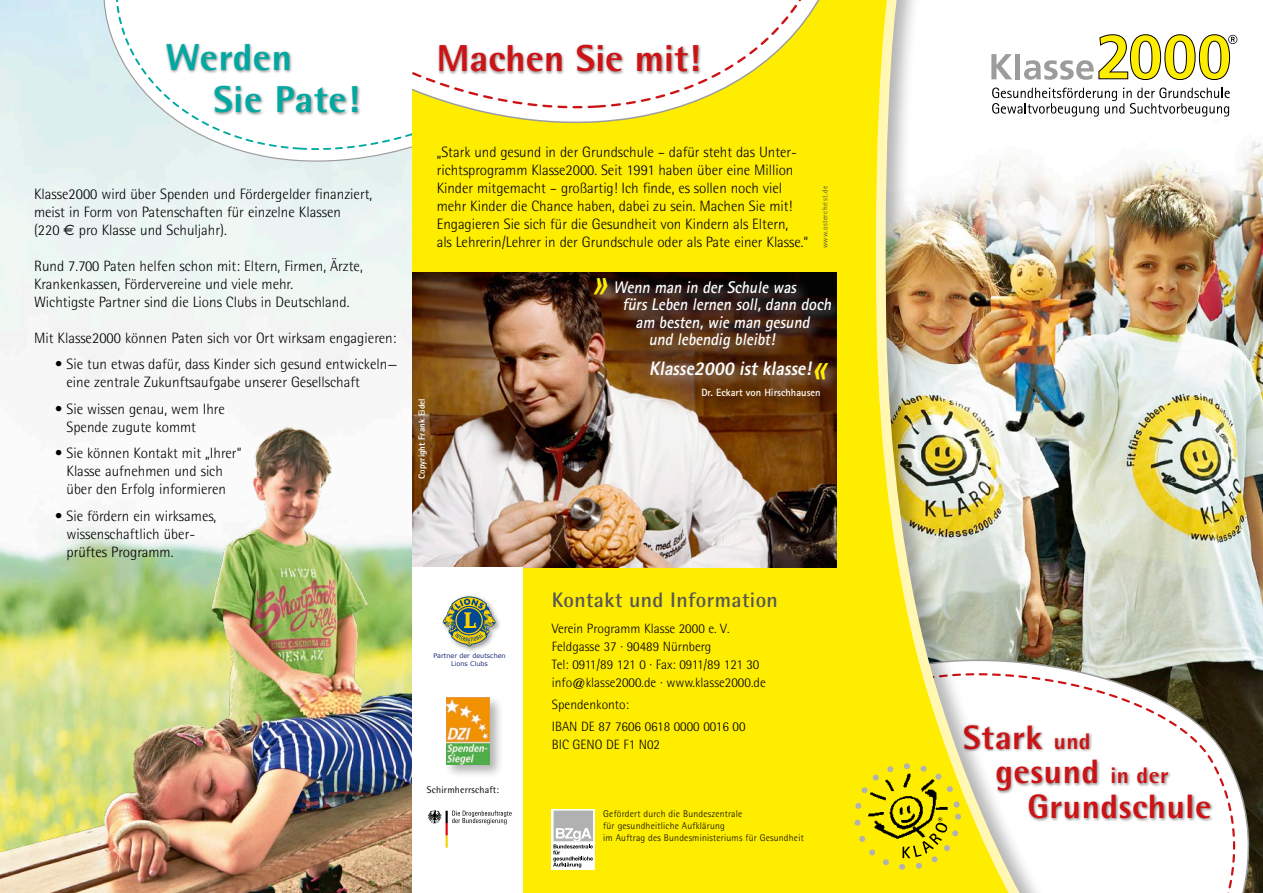
<style>
.page{position:relative;width:1263px;height:893px;background:#fff}
.page>*{position:absolute;margin:0;border:0;box-sizing:border-box;transform-origin:0 0}
.t1{font:italic 43.8px "Rotis Semi Sans";color:#ffed00}
.t2{font:800 37.5px/42px "Rotis Semi Sans";letter-spacing:.02em;color:#00a8a2}
.t3{font:800 37.5px "Rotis Semi Sans";letter-spacing:.005em;color:#cc1315}
.t4{font:800 33.9px "Rotis Semi Sans";letter-spacing:.02em;color:#cc1315}
.t5{font:700 21px "Rotis Semi Sans";letter-spacing:.02em;color:#565655}
.t6{font:italic 800 19.5px "Rotis Sans Serif";color:#fff;scale:.92 1}
.t7{font:italic 700 16.95px "Rotis Sans Serif";color:#fff;scale:.92 1}
.t8{font:300 15px/18px "Rotis Semi Sans";color:#000}
.t9{font:300 13.5px/18px "Rotis Semi Sans";color:#000}
.t10{font:700 10.5px "Rotis Sans Serif";color:#fff}
.t11{font:300 9.75px/12px "Rotis Semi Sans";letter-spacing:.02em;color:#000}
.t12{font:9.75px "Rotis Semi Sans";letter-spacing:.02em;color:#000}
.t13{font:800 9px "Rotis Sans Serif";color:#fff}
.t14{font:7.5px "Rotis Sans Serif";letter-spacing:.05em;color:#565655}
.t15{font:6.45px/8.7px "Verdana";color:#253382;text-align:center}
.s1{font-family:"Euro Sans";font-weight:400}
.s2{font-size:22.5px}
</style>
<div class="page">
<img style="left:1055px;top:38px;width:208px;height:619px">
<svg style="left:1055px;top:657px;width:208px;height:236px;background:#6f6e5f"></svg>
<svg style="left:1235px;top:673px;width:20px;height:220px"></svg>
<svg style="left:1055px;top:673px;width:180px;height:220px"></svg>
<div style="left:962px;top:723px;width:252px;height:99px;background:#000;opacity:.5"></div>
<svg style="left:102px;top:0;width:310px;height:164px;fill:#e3efef"></svg>
<svg style="left:116px;top:0;width:296px;height:150px"></svg>
<div style="left:412px;top:0;width:426px;height:893px;background:#ffed00"></div>
<svg style="left:1055px;top:34px;width:182px;height:46px"></svg>
<svg style="left:1055px;top:88px;width:175px;height:29px"></svg>
<img style="left:412px;top:273px;width:422px;height:294px">
<div style="left:590px;top:274px;width:254px;height:119px;background:#b1b1b2;opacity:.75"></div>
<div style="left:164px;top:42px;width:197px;height:74px;background:#000;opacity:.5"></div>
<svg style="left:465px;top:108px;width:213px;height:16px;fill:#fff"></svg>
<svg style="left:412px;top:0;width:408px;height:108px"></svg>
<div style="left:437px;top:43px;width:265px;height:32px;background:#000;opacity:.5"></div>
<img style="left:0;top:416px;width:412px;height:477px">
<div style="left:412px;top:567px;width:111px;height:326px;background:#fff"></div>
<div style="left:444px;top:695px;width:60px;height:83px;background:#000;opacity:.3"></div>
<img style="left:447px;top:697px;width:43px;height:67px">
<div style="left:440px;top:594px;width:62px;height:59px;background:#000;opacity:.4"></div>
<svg style="left:443px;top:596px;width:52px;height:50px"></svg>
<svg style="left:427px;top:810px;width:85px;height:38px"></svg>
<div style="left:835px;top:0;width:220px;height:893px;background:#000;opacity:.3"></div>
<img style="left:834px;top:0;width:199px;height:893px">
<div style="left:838px;top:0;width:24px;height:893px;background:#ffed00"></div>
<img style="left:868px;top:773px;width:80px;height:73px">
<div style="left:854px;top:763px;width:107px;height:107px;border:6px dashed #b1b1b2;border-radius:50%"></div>
<svg style="left:890px;top:797px;width:58px;height:61px;background:#c4b601"></svg>
<svg style="left:552px;top:809px;width:43px;height:60px"></svg>
<div style="left:554px;top:811px;width:39px;height:30px;background:#b1b1b2"></div>
<svg style="left:553px;top:828px;width:40px;height:39px"></svg>
<h2 class="t2" style="left:213px;top:36px;width:147px;text-indent:-48px">Werden<br>Sie Pate!</h2>
<h2 class="t3" style="left:437px;top:35px;width:265px">Machen Sie mit!</h2>
<p class="t8" style="left:34px;top:184px;width:340px">Klasse2000 wird über Spenden und Fördergelder finanziert, meist in Form von Patenschaften für einzelne Klassen<br>(220 <span class="s1">€</span> pro Klasse und Schuljahr).</p>
<p class="t8" style="left:34px;top:256px;width:330px">Rund 7.700 Paten helfen schon mit: Eltern, Firmen, Ärzte,<br>Krankenkassen, Fördervereine und viele mehr.<br>Wichtigste Partner sind die Lions Clubs in Deutschland.</p>
<p class="t8" style="left:34px;top:328px;width:364px">Mit Klasse2000 können Paten sich vor Ort wirksam engagieren:</p>
<p class="t8" style="left:66px;top:355px;width:332px;text-indent:-11px">• Sie tun etwas dafür, dass Kinder sich gesund entwickeln— eine zentrale Zukunftsaufgabe unserer Gesellschaft</p>
<p class="t8" style="left:66px;top:400px;width:160px;text-indent:-11px">• Sie wissen genau, wem Ihre<br>Spende zugute kommt</p>
<p class="t8" style="left:55px;top:444px;width:188px;text-align:center">• Sie können Kontakt mit „Ihrer“<br>Klasse aufnehmen und sich<br>über den Erfolg informieren</p>
<p class="t8" style="left:66px;top:507px;width:151px;text-indent:-11px">• Sie fördern ein wirksames, wissenschaftlich über&shy;prüftes Programm.</p>
<p class="t8" style="left:437px;top:143px;width:373px">„Stark und gesund in der Grundschule – dafür steht das Unter&shy;richtsprogramm Klasse2000. Seit 1991 haben über eine Million Kinder mitgemacht – großartig! Ich finde, es sollen noch viel mehr Kinder die Chance haben, dabei zu sein. Machen Sie mit!<br>Engagieren Sie sich für die Gesundheit von Kindern als Eltern,<br>als Lehrerin/Lehrer in der Grundschule oder als Pate einer Klasse.“</p>
<h1 class="t1" style="left:592px;top:256px;width:17px">»</h1>
<p class="t7" style="left:614px;top:277px;width:204px">Wenn man in der Schule was</p>
<p class="t7" style="left:622px;top:294px;width:232px">fürs Leben lernen soll, dann doch</p>
<p class="t7" style="left:635px;top:311px;width:194px">am besten, wie man gesund</p>
<p class="t7" style="left:649px;top:328px;width:142px">und lebendig bleibt!</p>
<h3 class="t6" style="left:649px;top:356px;width:182px">Klasse2000 ist klasse!</h3>
<h1 class="t1" style="left:811px;top:341px;width:17px">«</h1>
<p class="t14" style="left:820px;top:248px;width:64px;rotate:-90deg">www.osterchrist.de</p>
<p class="t13" style="left:416px;top:479px;width:82px;rotate:-90deg">Copyright Frank Eidel</p>
<p class="t15" style="left:433px;top:651px;width:74px">Partner der deutschen<br>Lions Clubs</p>
<p class="t12" style="left:427px;top:784px;width:74px">Schirmherrschaft:</p>
<p class="t10" style="left:701px;top:386px;width:121px">Dr. Eckart von Hirschhausen</p>
<h3 class="t5" style="left:552px;top:587px;width:228px">Kontakt und Information</h3>
<p class="t9" style="left:552px;top:619px;width:216px">Verein Programm Klasse 2000 e. V.<br>Feldgasse 37 · 90489 Nürnberg<br>Tel: 0911/89 121 0 · Fax: 0911/89 121 30 info@klasse2000.de · www.klasse2000.de</p>
<p class="t9" style="left:552px;top:693px;width:195px;line-height:22.2px">Spendenkonto:<br>IBAN DE 87 7606 0618 0000 0016 00</p>
<p class="t9" style="left:552px;top:736px;width:110px">BIC GENO DE F1 N02</p>
<p class="t11" style="left:603px;top:808px;width:202px">Gefördert durch die Bundeszentrale<br>für gesundheitliche Aufklärung<br>im Auftrag des Bundesministeriums für Gesundheit</p>
<h3 class="t4" style="left:963px;top:716px;width:129px">Stark <span class="s2">und</span></h3>
<h3 class="t4" style="left:995px;top:750px;width:174px">gesund <span class="s2">in der</span></h3>
<h3 class="t4" style="left:1027px;top:785px;width:185px">Grundschule</h3>
</div>
